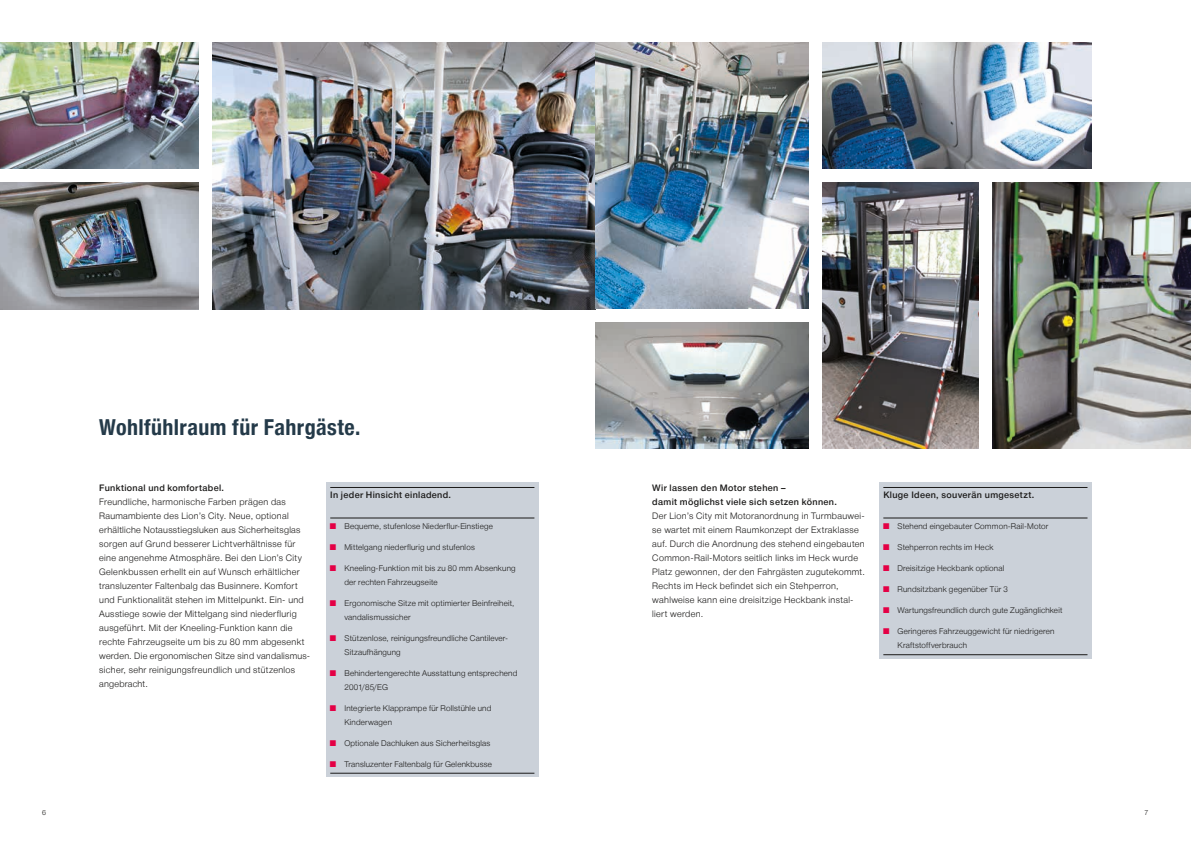
<style>
.page{position:relative;width:1191px;height:842px;background:#fff}
.page>*{position:absolute;margin:0;border:0;box-sizing:border-box;transform-origin:0 0}
.t1{font:700 22px "Man Global Condensed";letter-spacing:.015em;color:#243a49}
.t2{font:300 9px/14px "Man Global";letter-spacing:.035em;color:#1b1a19}
.t3{font:500 9px/14px "Man Global";letter-spacing:.04em;color:#1b1a19}
.t4{font:300 8px/14px "Man Global";letter-spacing:.025em;color:#1b1a19}
.t5{font:300 7px "Man Global";color:#1b1a19}
.s1{color:#e40045}
</style>
<div class="page">
<img style="left:822px;top:43px;width:269px;height:126px">
<img style="left:822px;top:183px;width:156px;height:266px">
<img style="left:0;top:43px;width:199px;height:126px">
<img style="left:213px;top:43px;width:382px;height:266px">
<img style="left:595px;top:323px;width:213px;height:126px">
<img style="left:595px;top:43px;width:213px;height:266px">
<img style="left:0;top:183px;width:199px;height:126px">
<img style="left:992px;top:183px;width:199px;height:266px">
<div style="left:326px;top:482px;width:212px;height:295px;background:#cbd1d9"></div>
<hr style="left:330px;top:487px;width:204px;height:1px;background:#1b1a19">
<hr style="left:330px;top:518px;width:204px;height:1px;background:#1b1a19">
<hr style="left:330px;top:773px;width:204px;height:1px;background:#1b1a19">
<div style="left:879px;top:482px;width:212px;height:177px;background:#cbd1d9"></div>
<hr style="left:883px;top:487px;width:204px;height:1px;background:#1b1a19">
<hr style="left:883px;top:518px;width:204px;height:1px;background:#1b1a19">
<hr style="left:883px;top:654px;width:204px;height:1px;background:#1b1a19">
<h1 class="t1" style="left:99px;top:414px;width:262px">Wohlfühlraum für Fahrgäste.</h1>
<p class="t3" style="left:99px;top:480px;width:126px">Funktional und komfortabel.</p>
<p class="t2" style="left:99px;top:494px;width:212px">Freundliche, harmonische Farben prägen das Raumambiente des Lion’s City. Neue, optional erhältliche Notausstiegsluken aus Sicherheitsglas sorgen auf Grund besserer Lichtverhältnisse für eine angenehme Atmosphäre. Bei den Lion’s City Gelenkbussen erhellt ein auf Wunsch erhältlicher transluzenter Faltenbalg das Businnere. Komfort und Funktionalität stehen im Mittelpunkt. Ein- und Ausstiege sowie der Mittelgang sind niederflurig ausgeführt. Mit der Kneeling-Funktion kann die rechte Fahrzeugseite um bis zu 80 mm abgesenkt werden. Die ergonomischen Sitze sind vandalismus&shy;sicher, sehr reinigungsfreundlich und stützenlos angebracht.</p>
<p class="t3" style="left:330px;top:488px;width:122px">In jeder Hinsicht einladend.</p>
<p class="t4" style="left:330px;top:519px;width:164px"><span class="s1">■</span> Bequeme, stufenlose Niederflur-Einstiege</p>
<p class="t4" style="left:330px;top:540px;width:146px"><span class="s1">■</span> Mittelgang niederflurig und stufenlos</p>
<p class="t4" style="left:344px;top:561px;width:173px;text-indent:-14px"><span class="s1">■</span> Kneeling-Funktion mit bis zu 80 mm Absenkung der rechten Fahrzeugseite</p>
<p class="t4" style="left:344px;top:596px;width:171px;text-indent:-14px"><span class="s1">■</span> Ergonomische Sitze mit optimierter Beinfreiheit, vandalismussicher</p>
<p class="t4" style="left:344px;top:631px;width:165px;text-indent:-14px"><span class="s1">■</span> Stützenlose, reinigungsfreundliche Cantilever-<br>Sitzaufhängung</p>
<p class="t4" style="left:344px;top:666px;width:174px;text-indent:-14px"><span class="s1">■</span> Behindertengerechte Ausstattung entsprechend<br>2001/85/EG</p>
<p class="t4" style="left:344px;top:701px;width:148px;text-indent:-14px"><span class="s1">■</span> Integrierte Klapprampe für Rollstühle und<br>Kinderwagen</p>
<p class="t4" style="left:330px;top:736px;width:162px"><span class="s1">■</span> Optionale Dachluken aus Sicherheitsglas</p>
<p class="t4" style="left:330px;top:757px;width:163px"><span class="s1">■</span> Transluzenter Faltenbalg für Gelenkbusse</p>
<p class="t3" style="left:652px;top:480px;width:186px">Wir lassen den Motor stehen –<br>damit möglichst viele sich setzen können.</p>
<p class="t2" style="left:652px;top:508px;width:214px">Der Lion’s City mit Motoranordnung in Turmbauwei&shy;se wartet mit einem Raumkonzept der Extraklasse auf. Durch die Anordnung des stehend eingebauten Common-Rail-Motors seitlich links im Heck wurde Platz gewonnen, der den Fahrgästen zugutekommt.<br>Rechts im Heck befindet sich ein Stehperron, wahlweise kann eine dreisitzige Heckbank instal&shy;liert werden.</p>
<p class="t3" style="left:883px;top:488px;width:152px">Kluge Ideen, souverän umgesetzt.</p>
<p class="t4" style="left:883px;top:519px;width:166px"><span class="s1">■</span> Stehend eingebauter Common-Rail-Motor</p>
<p class="t4" style="left:883px;top:540px;width:112px"><span class="s1">■</span> Stehperron rechts im Heck</p>
<p class="t4" style="left:883px;top:561px;width:122px"><span class="s1">■</span> Dreisitzige Heckbank optional</p>
<p class="t4" style="left:883px;top:582px;width:126px"><span class="s1">■</span> Rundsitzbank gegenüber Tür 3</p>
<p class="t4" style="left:883px;top:603px;width:181px"><span class="s1">■</span> Wartungsfreundlich durch gute Zugänglichkeit</p>
<p class="t4" style="left:897px;top:624px;width:158px;text-indent:-14px"><span class="s1">■</span> Geringeres Fahrzeuggewicht für niedrigeren<br>Kraftstoffverbrauch</p>
<p class="t5" style="left:42px;top:809px;width:5px">6</p>
<p class="t5" style="left:1144px;top:808px;width:5px">7</p>
</div>
